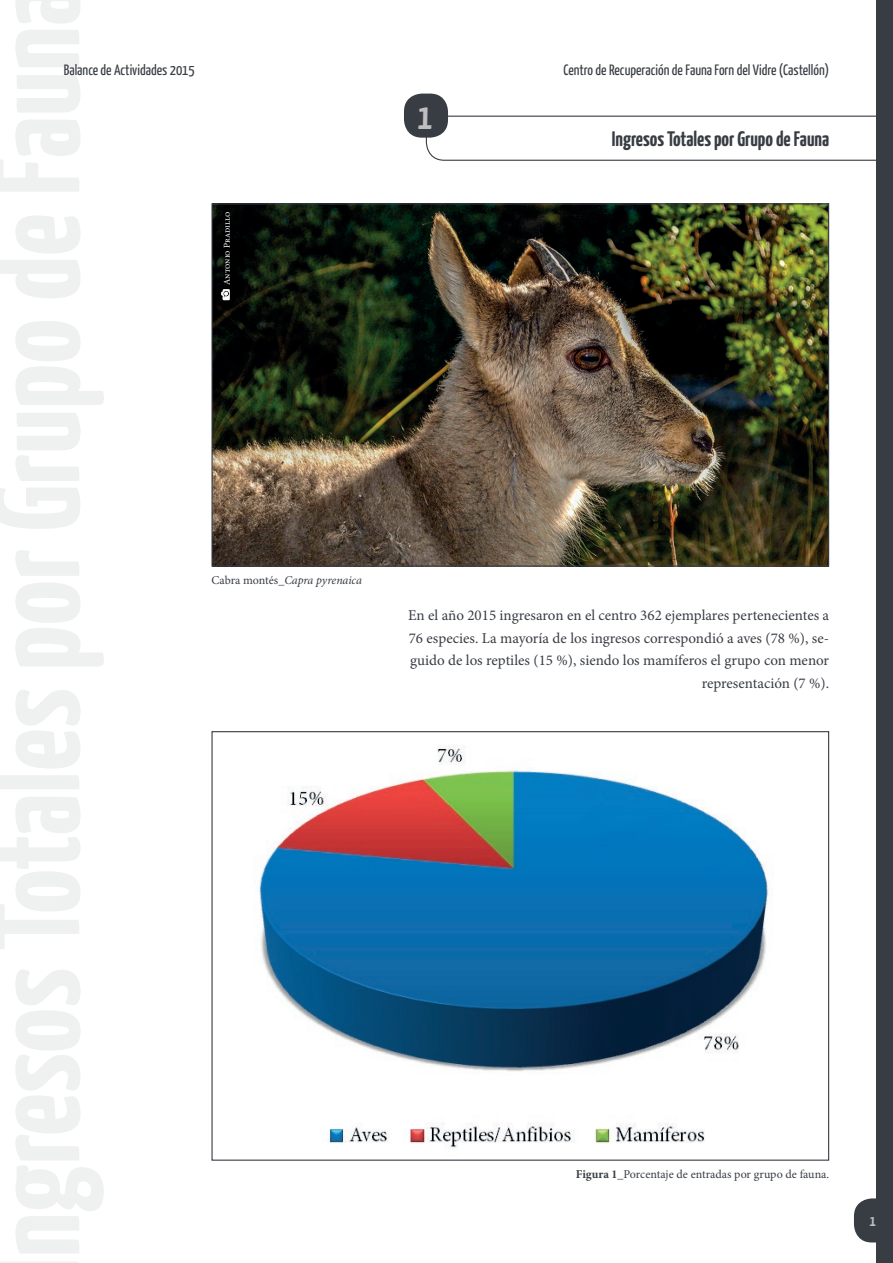
<style>
.page{position:relative;width:893px;height:1263px;background:#fff}
.page>*{position:absolute;margin:0;border:0;box-sizing:border-box;transform-origin:0 0}
.t1{font:700 36px "Yanone Kaffeesatz";color:#bfbebe}
.t2{font:700 21px "Yanone Kaffeesatz";color:#383d44}
.t3{font:15px/22.5px "Minion Pro";color:#383d44;text-align:right}
.t4{font:15px "Yanone Kaffeesatz";color:#383d44}
.t5{font:700 15px "Yanone Kaffeesatz";color:#bfbebe}
.t6{font:12px "Minion Pro";color:#383d44}
.t7{font:italic 12px "Minion Pro";letter-spacing:-.01em;color:#383d44}
.t8{font:9px "Minion Pro";color:#fff}
.s1{font-style:normal}
.s2{font-weight:700}
</style>
<div class="page">
<svg style="left:425px;top:115px;width:451px;height:46px"></svg>
<div style="left:404px;top:94px;width:44px;height:44px;background:#383d44;border-radius:18px"></div>
<svg style="left:854px;top:1198px;width:22px;height:44px"></svg>
<div style="left:876px;top:0;width:17px;height:1263px;background:#383d44"></div>
<svg style="left:0;top:0;width:104px;height:1263px"></svg>
<img style="left:259px;top:745px;width:510px;height:404px">
<img style="left:213px;top:205px;width:614px;height:360px">
<svg style="left:221px;top:289px;width:9px;height:11px"></svg>
<p class="t4" style="left:64px;top:60px;width:133px">Balance de Actividades 2015</p>
<p class="t8" style="left:221px;top:285px;width:74px;rotate:-90deg">Antonio Pradillo</p>
<h1 class="t1" style="left:418px;top:94px;width:16px">1</h1>
<p class="t4" style="left:563px;top:60px;width:267px">Centro de Recuperación de Fauna Forn del Vidre (Castellón)</p>
<h2 class="t2" style="left:612px;top:126px;width:219px">Ingresos Totales por Grupo de Fauna</h2>
<p class="t7" style="left:211px;top:572px;width:152px"><span class="s1">Cabra montés_</span>Capra pyrenaica</p>
<p class="t3" style="left:408px;top:604px;width:423px">En el año 2015 ingresaron en el centro 362 ejemplares pertenecientes a 76 especies. La mayoría de los ingresos correspondió a aves (78 %), se&shy;guido de los reptiles (15 %), siendo los mamíferos el grupo con menor representación (7 %).</p>
<p class="t6" style="left:576px;top:1166px;width:255px"><span class="s2">Figura 1</span>_Porcentaje de entradas por grupo de fauna.</p>
<p class="t5" style="left:870px;top:1211px;width:7px">1</p>
</div>
